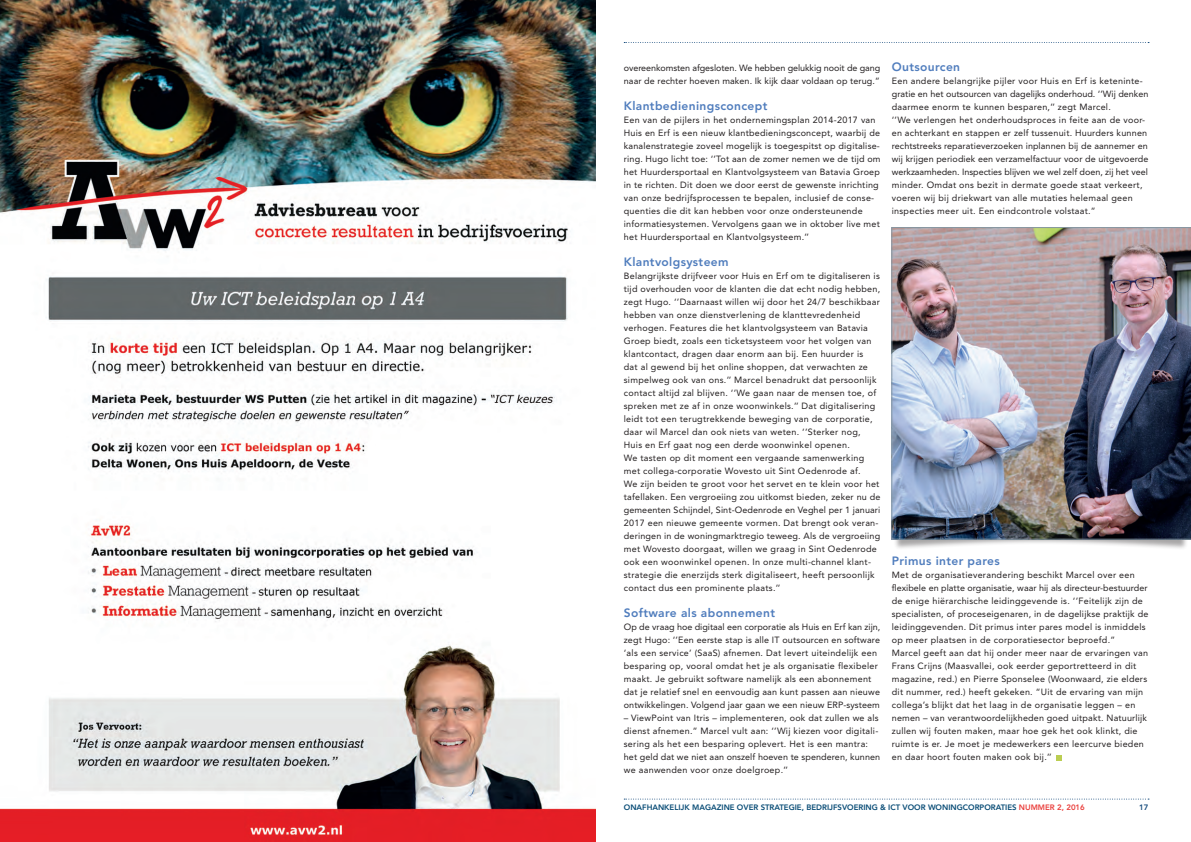
<style>
.page{position:relative;width:1191px;height:842px;background:#fff}
.page>*{position:absolute;margin:0;border:0;box-sizing:border-box;transform-origin:0 0}
.t1{font:800 12px "Avenir";letter-spacing:.03em;color:#507dbd}
.t2{font:9px/13px "Avenir";letter-spacing:.03em;color:#231f20}
.t3{font:9px/13px "Avenir";letter-spacing:.01em;color:#231f20}
.t4{font:9px/13px "Avenir";color:#231f20}
.t5{font:9px "Avenir";letter-spacing:-.005em;color:#231f20}
.t6{font:9px "Avenir";letter-spacing:-.01em;color:#231f20}
.t7{font:800 7.8px "Avenir";color:#074b75}
.t8{font:800 7.8px "Avenir";color:#144a7c}
.s1{color:#ea3f3c}
</style>
<div class="page">
<svg style="left:624px;top:799px;width:525px;height:1px"></svg>
<svg style="left:624px;top:42px;width:525px;height:1px"></svg>
<div style="left:893px;top:517px;width:295px;height:34px;background:#231f20;opacity:.4"></div>
<svg style="left:1056px;top:755px;width:5px;height:5px"></svg>
<img style="left:891px;top:227px;width:300px;height:312px">
<img style="left:0;top:0;width:595px;height:842px">
<p class="t6" style="left:624px;top:63px;width:258px">overeenkomsten afgesloten. We hebben gelukkig nooit de gang</p>
<p class="t3" style="left:624px;top:75px;width:257px">naar de rechter hoeven maken. Ik kijk daar voldaan op terug.”</p>
<p class="t1" style="left:624px;top:99px;width:145px">Klantbedieningsconcept</p>
<p class="t2" style="left:624px;top:114px;width:258px">Een van de pijlers in het ondernemingsplan 2014-2017 van<br>Huis en Erf is een nieuw klantbedieningsconcept, waarbij de</p>
<p class="t2" style="left:624px;top:140px;width:257px">kanalenstrategie zoveel mogelijk is toegespitst op digitalise-</p>
<p class="t2" style="left:624px;top:153px;width:258px">ring. Hugo licht toe: ‘’Tot aan de zomer nemen we de tijd om</p>
<p class="t2" style="left:624px;top:166px;width:258px">het Huurdersportaal en Klantvolgsysteem van Batavia Groep</p>
<p class="t2" style="left:624px;top:179px;width:256px">in te richten. Dit doen we door eerst de gewenste inrichting</p>
<p class="t2" style="left:624px;top:192px;width:252px">van onze bedrijfsprocessen te bepalen, inclusief de conse-</p>
<p class="t2" style="left:624px;top:205px;width:240px">quenties die dit kan hebben voor onze ondersteunende</p>
<p class="t2" style="left:624px;top:218px;width:257px">informatiesystemen. Vervolgens gaan we in oktober live met</p>
<p class="t2" style="left:624px;top:231px;width:187px">het Huurdersportaal en Klantvolgsysteem.’’</p>
<p class="t1" style="left:624px;top:255px;width:106px">Klantvolgsysteem</p>
<p class="t2" style="left:624px;top:270px;width:257px">Belangrijkste drijfveer voor Huis en Erf om te digitaliseren is</p>
<p class="t2" style="left:624px;top:283px;width:258px">tijd overhouden voor de klanten die dat echt nodig hebben,</p>
<p class="t2" style="left:624px;top:296px;width:258px">zegt Hugo. ‘’Daarnaast willen wij door het 24/7 beschikbaar</p>
<p class="t2" style="left:624px;top:309px;width:254px">hebben van onze dienstverlening de klanttevredenheid verhogen. Features die het klantvolgsysteem van Batavia Groep biedt, zoals een ticketsysteem voor het volgen van klantcontact, dragen daar enorm aan bij. Een huurder is dat al gewend bij het online shoppen, dat verwachten ze simpelweg ook van ons.’’ Marcel benadrukt dat persoonlijk contact altijd zal blijven. ‘’We gaan naar de mensen toe, of spreken met ze af in onze woonwinkels.’’ Dat digitalisering leidt tot een terugtrekkende beweging van de corporatie, daar wil Marcel dan ook niets van weten. ‘’Sterker nog, Huis en Erf gaat nog een derde woonwinkel openen.</p>
<p class="t2" style="left:624px;top:452px;width:242px">We tasten op dit moment een vergaande samenwerking met collega-corporatie Wovesto uit Sint Oedenrode af.</p>
<p class="t2" style="left:624px;top:478px;width:257px">We zijn beiden te groot voor het servet en te klein voor het</p>
<p class="t2" style="left:624px;top:491px;width:258px">tafellaken. Een vergroeiing zou uitkomst bieden, zeker nu de</p>
<p class="t3" style="left:624px;top:504px;width:258px">gemeenten Schijndel, Sint-Oedenrode en Veghel per 1 januari</p>
<p class="t2" style="left:624px;top:517px;width:258px">2017 een nieuwe gemeente vormen. Dat brengt ook veran&shy;deringen in de woningmarktregio teweeg. Als de vergroeiing</p>
<p class="t2" style="left:624px;top:543px;width:255px">met Wovesto doorgaat, willen we graag in Sint Oedenrode ook een woonwinkel openen. In onze multi-channel klant&shy;strategie die enerzijds sterk digitaliseert, heeft persoonlijk contact dus een prominente plaats.’’</p>
<p class="t1" style="left:624px;top:606px;width:153px">Software als abonnement</p>
<p class="t4" style="left:624px;top:621px;width:258px">Op de vraag hoe digitaal een corporatie als Huis en Erf kan zijn,</p>
<p class="t2" style="left:624px;top:634px;width:258px">zegt Hugo: ‘’Een eerste stap is alle IT outsourcen en software</p>
<p class="t2" style="left:624px;top:647px;width:258px">‘als een service’ (SaaS) afnemen. Dat levert uiteindelijk een besparing op, vooral omdat het je als organisatie flexibeler maakt. Je gebruikt software namelijk als een abonnement dat je relatief snel en eenvoudig aan kunt passen aan nieuwe</p>
<p class="t3" style="left:624px;top:699px;width:257px">ontwikkelingen. Volgend jaar gaan we een nieuw ERP-systeem</p>
<p class="t2" style="left:624px;top:712px;width:256px">– ViewPoint van Itris – implementeren, ook dat zullen we als</p>
<p class="t2" style="left:624px;top:725px;width:256px">dienst afnemen.” Marcel vult aan: ‘’Wij kiezen voor digitali-</p>
<p class="t3" style="left:624px;top:738px;width:258px">sering als het een besparing oplevert. Het is een mantra: het geld dat we niet aan onszelf hoeven te spenderen, kunnen</p>
<p class="t2" style="left:624px;top:764px;width:165px">we aanwenden voor onze doelgroep.’’</p>
<p class="t1" style="left:891px;top:60px;width:70px">Outsourcen</p>
<p class="t2" style="left:891px;top:75px;width:253px">Een andere belangrijke pijler voor Huis en Erf is keteninte-</p>
<p class="t4" style="left:891px;top:88px;width:258px">gratie en het outsourcen van dagelijks onderhoud. ‘’Wij denken</p>
<p class="t2" style="left:891px;top:101px;width:220px">daarmee enorm te kunnen besparen,’’ zegt Marcel.</p>
<p class="t2" style="left:891px;top:114px;width:255px">‘’We verlengen het onderhoudsproces in feite aan de voor-</p>
<p class="t2" style="left:891px;top:127px;width:257px">en achterkant en stappen er zelf tussenuit. Huurders kunnen</p>
<p class="t3" style="left:891px;top:140px;width:257px">rechtstreeks reparatieverzoeken inplannen bij de aannemer en</p>
<p class="t3" style="left:891px;top:153px;width:258px">wij krijgen periodiek een verzamelfactuur voor de uitgevoerde</p>
<p class="t5" style="left:891px;top:167px;width:257px">werkzaamheden. Inspecties blijven we wel zelf doen, zij het veel</p>
<p class="t2" style="left:891px;top:179px;width:252px">minder. Omdat ons bezit in dermate goede staat verkeert, voeren wij bij driekwart van alle mutaties helemaal geen inspecties meer uit. Een eindcontrole volstaat.’’</p>
<p class="t1" style="left:891px;top:554px;width:109px">Primus inter pares</p>
<p class="t4" style="left:891px;top:569px;width:257px">Met de organisatieverandering beschikt Marcel over een flexibele en platte organisatie, waar hij als directeur-bestuurder</p>
<p class="t2" style="left:891px;top:595px;width:258px">de enige hiërarchische leidinggevende is. ‘’Feitelijk zijn de specialisten, of proceseigenaren, in de dagelijkse praktijk de</p>
<p class="t2" style="left:891px;top:621px;width:255px">leidinggevenden. Dit primus inter pares model is inmiddels op meer plaatsen in de corporatiesector beproefd.”</p>
<p class="t2" style="left:891px;top:647px;width:258px">Marcel geeft aan dat hij onder meer naar de ervaringen van<br>Frans Crijns (Maasvallei, ook eerder geportretteerd in dit magazine, red.) en Pierre Sponselee (Woonwaard, zie elders</p>
<p class="t2" style="left:891px;top:686px;width:257px">dit nummer, red.) heeft gekeken. “Uit de ervaring van mijn collega’s blijkt dat het laag in de organisatie leggen – en nemen – van verantwoordelijkheden goed uitpakt. Natuurlijk</p>
<p class="t2" style="left:891px;top:725px;width:254px">zullen wij fouten maken, maar hoe gek het ook klinkt, die ruimte is er. Je moet je medewerkers een leercurve bieden en daar hoort fouten maken ook bij.’’</p>
<p class="t7" style="left:624px;top:802px;width:462px">ONAFHANKELIJK MAGAZINE OVER STRATEGIE, BEDRIJFSVOERING &amp; ICT VOOR WONINGCORPORATIES <span class="s1">NUMMER 2, 2016</span></p>
<p class="t8" style="left:1139px;top:802px;width:11px">17</p>
</div>
